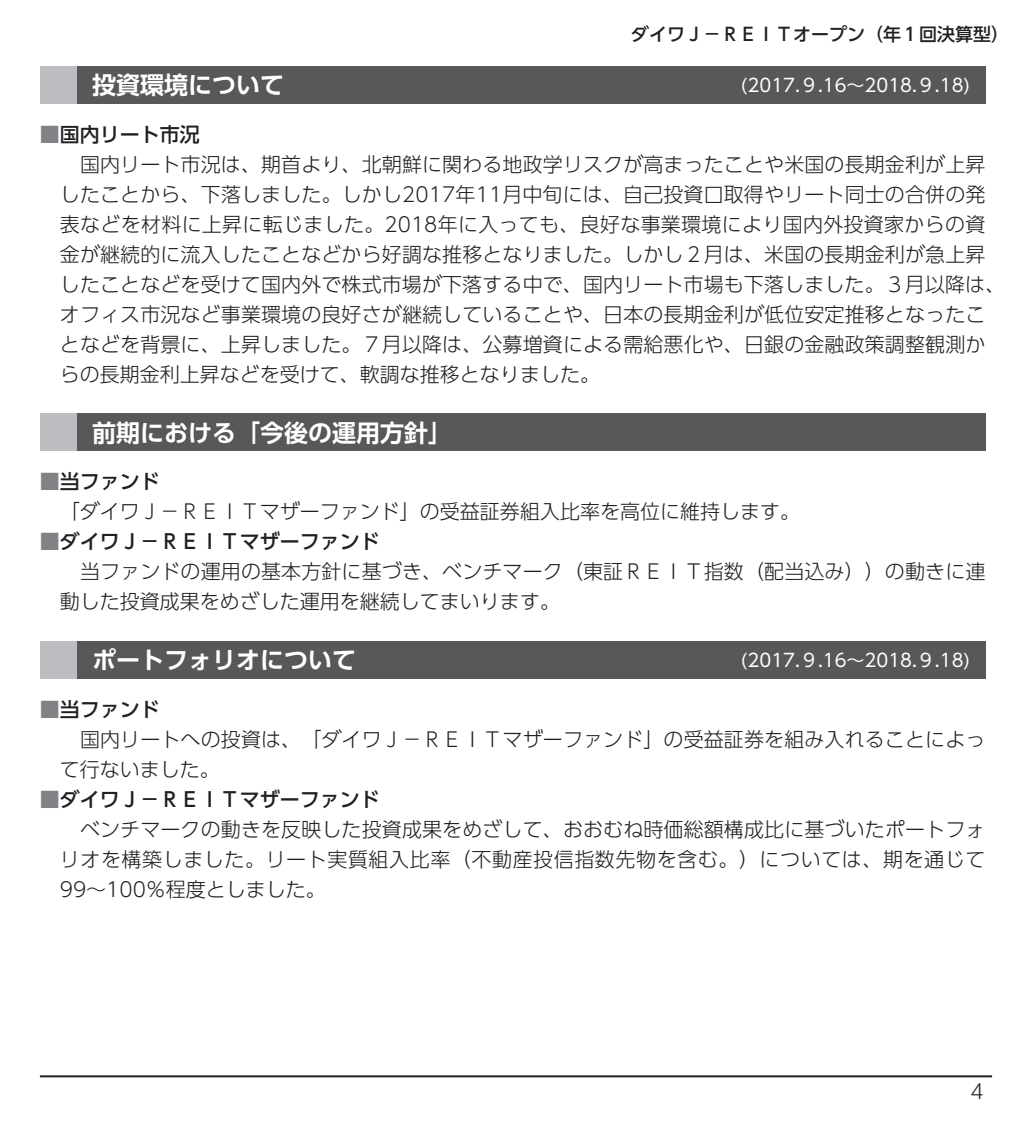
<style>
.page{position:relative;width:1032px;height:1134px;background:#fff}
.page>*{position:absolute;margin:0;border:0;box-sizing:border-box;transform-origin:0 0}
.t1{font:24px "UD Shin Go Pro De Bold 90 msp RKSJ H";color:#fff}
.t2{font:20px/30px "UD Shin Go Pro Light 90 msp RKSJ H";letter-spacing:.005em;color:#231f20}
.t3{font:20px "UD Shin Go Pro Medium 90 msp RKSJ H";color:#231f20}
.t4{font:18px "UD Shin Go Pro Regular 90 msp RKSJ H";color:#fff}
.t5{font:18px "UD Shin Go Pro Medium 90 msp RKSJ H";color:#231f20}
.s1{color:#808285}
</style>
<div class="page">
<hr style="left:40px;top:1075px;width:952px;height:2px;background:#231f20">
<div style="left:40px;top:66px;width:37px;height:37px;background:#bcbdc0"></div>
<div style="left:77px;top:66px;width:908px;height:37px;background:#57585a"></div>
<div style="left:40px;top:414px;width:37px;height:37px;background:#bcbdc0"></div>
<div style="left:77px;top:414px;width:908px;height:37px;background:#57585a"></div>
<div style="left:40px;top:641px;width:37px;height:37px;background:#bcbdc0"></div>
<div style="left:77px;top:641px;width:908px;height:37px;background:#57585a"></div>
<p class="t5" style="left:631px;top:27px;width:379px">ダイワＪ－ＲＥＩＴオープン（年１回決算型）</p>
<p class="t1" style="left:92px;top:76px;width:194px">投資環境について</p>
<p class="t4" style="left:741px;top:78px;width:231px">(2017.９.16～2018.９.18)</p>
<p class="t3" style="left:40px;top:127px;width:161px"><span class="s1">■</span>国内リート市況</p>
<p class="t2" style="left:60px;top:152px;width:947px">　国内リート市況は、期首より、北朝鮮に関わる地政学リスクが高まったことや米国の長期金利が上昇したことから、下落しました。しかし2017年11月中旬には、自己投資口取得やリート同士の合併の発表などを材料に上昇に転じました。2018年に入っても、良好な事業環境により国内外投資家からの資金が継続的に流入したことなどから好調な推移となりました。しかし２月は、米国の長期金利が急上昇したことなどを受けて国内外で株式市場が下落する中で、国内リート市場も下落しました。３月以降は、オフィス市況など事業環境の良好さが継続していることや、日本の長期金利が低位安定推移となったことなどを背景に、上昇しました。７月以降は、公募増資による需給悪化や、日銀の金融政策調整観測からの長期金利上昇などを受けて、軟調な推移となりました。</p>
<p class="t1" style="left:92px;top:423px;width:362px">前期における「今後の運用方針」</p>
<p class="t3" style="left:40px;top:474px;width:121px"><span class="s1">■</span>当ファンド</p>
<p class="t2" style="left:60px;top:499px;width:741px">「ダイワＪ－ＲＥＩＴマザーファンド」の受益証券組入比率を高位に維持します。</p>
<p class="t3" style="left:40px;top:534px;width:341px"><span class="s1">■</span>ダイワＪ－ＲＥＩＴマザーファンド</p>
<p class="t2" style="left:60px;top:559px;width:927px">　当ファンドの運用の基本方針に基づき、ベンチマーク（東証ＲＥＩＴ指数（配当込み））の動きに連動した投資成果をめざした運用を継続してまいります。</p>
<p class="t1" style="left:92px;top:651px;width:265px">ポートフォリオについて</p>
<p class="t4" style="left:741px;top:653px;width:231px">(2017.９.16～2018.９.18)</p>
<p class="t3" style="left:40px;top:702px;width:121px"><span class="s1">■</span>当ファンド</p>
<p class="t2" style="left:60px;top:727px;width:927px">　国内リートへの投資は、「ダイワＪ－ＲＥＩＴマザーファンド」の受益証券を組み入れることによって行ないました。</p>
<p class="t3" style="left:40px;top:792px;width:341px"><span class="s1">■</span>ダイワＪ－ＲＥＩＴマザーファンド</p>
<p class="t2" style="left:60px;top:817px;width:927px;text-align:justify">　ベンチマークの動きを反映した投資成果をめざして、おおむね時価総額構成比に基づいたポートフォリオを構築しました。リート実質組入比率（不動産投信指数先物を含む。）については、期を通じて99～100％程度としました。</p>
<p class="t2" style="left:970px;top:1079px;width:15px">4</p>
</div>
